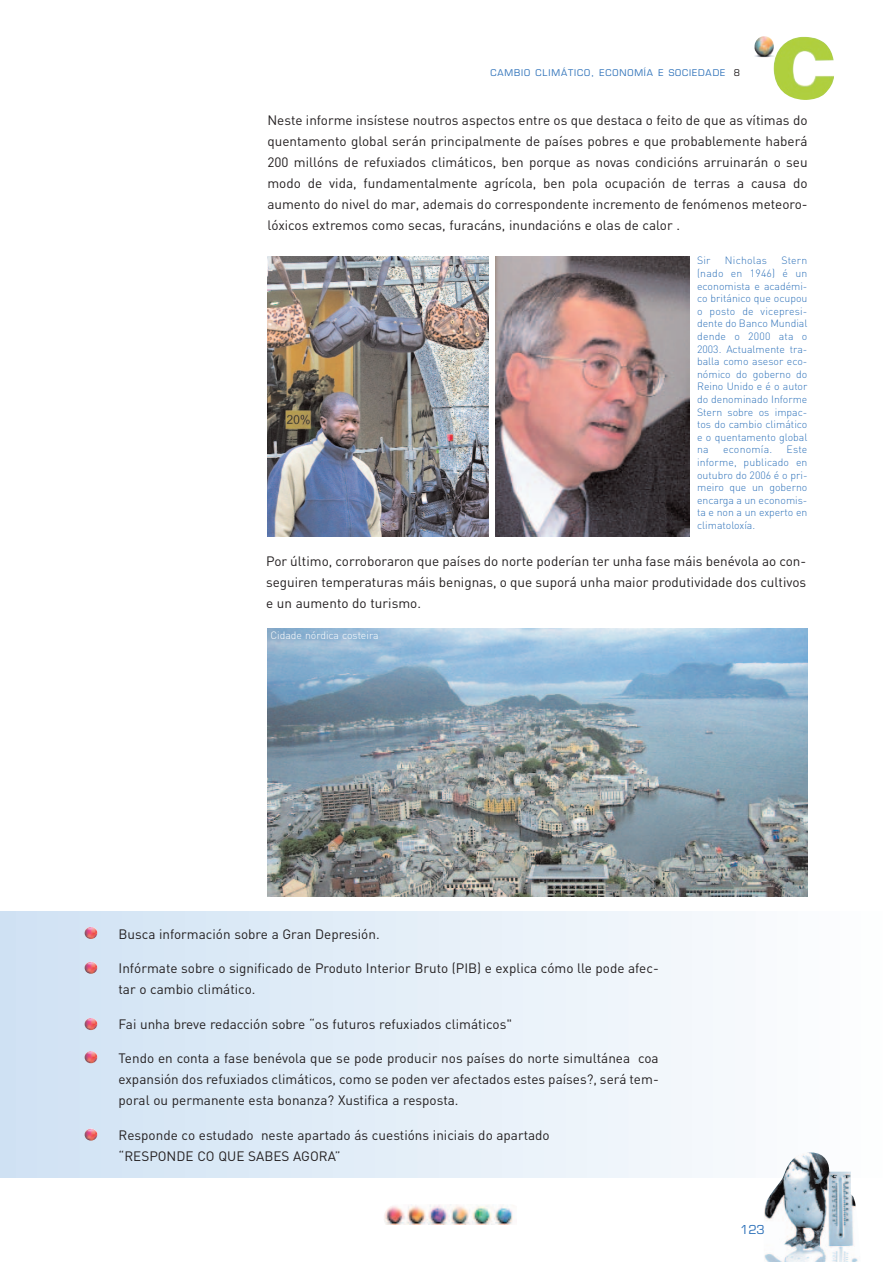
<style>
.page{position:relative;width:892px;height:1262px;background:#fff}
.page>*{position:absolute;margin:0;border:0;box-sizing:border-box;transform-origin:0 0}
.t1{font:13.5px/21px "DIN";color:#231f20;text-align:justify}
.t2{font:12px "Eurostile";color:#3073ba}
.t3{font:300 10.5px/12.6px "DIN";color:#3073ba;text-align:justify}
.t4{font:300 10.5px "DIN";color:#fff}
.t5{font:300 10.5px "DIN";letter-spacing:.02em;color:#3073ba}
.t6{font:9px "Eurostile";letter-spacing:.105em;color:#3073ba}
.s1{color:#231f20}
</style>
<div class="page">
<img style="left:0;top:36px;width:858px;height:1226px">
<p class="t6" style="left:490px;top:69px;width:251px">CAMBIO CLIMÁTICO, ECONOMÍA E SOCIEDADE <span class="s1">8</span></p>
<p class="t1" style="left:267px;top:110px;width:542px">Neste informe insístese noutros aspectos entre os que destaca o feito de que as vítimas do quentamento global serán principalmente de países pobres e que probablemente haberá 200 millóns de refuxiados climáticos, ben porque as novas condicións arruinarán o seu modo de vida, fundamentalmente agrícola, ben pola ocupación de terras a causa do aumento do nivel do mar, ademais do correspondente incremento de fenómenos meteoro&shy;lóxicos extremos como secas, furacáns, inundacións e olas de calor .</p>
<p class="t3" style="left:697px;top:254px;width:112px;text-indent:84px">Stern (nado en 1946) é un economista e académi&shy;co británico que ocupou o posto de vicepresi&shy;dente do Banco Mundial dende o 2000 ata o 2003. Actualmente tra&shy;balla como asesor eco&shy;nómico do goberno do Reino Unido e é o autor do denominado Informe Stern sobre os impac&shy;tos do cambio climático e o quentamento global na</p>
<p class="t3" style="left:697px;top:254px;width:15px">Sir</p>
<p class="t5" style="left:725px;top:255px;width:44px">Nicholas</p>
<p class="t5" style="left:723px;top:444px;width:51px">economía.</p>
<p class="t3" style="left:697px;top:443px;width:112px;text-indent:89px">Este informe, publicado en outubro do 2006 é o pri&shy;meiro que un goberno encarga a un economis&shy;ta e non a un experto en climatoloxía.</p>
<p class="t1" style="left:266px;top:551px;width:542px">Por último, corroboraron que países do norte poderían ter unha fase máis benévola ao con&shy;seguiren temperaturas máis benignas, o que suporá unha maior produtividade dos cultivos e un aumento do turismo.</p>
<p class="t4" style="left:270px;top:630px;width:110px">Cidade nórdica costeira</p>
<p class="t1" style="left:119px;top:923px;width:263px">Busca información sobre a Gran Depresión.</p>
<p class="t1" style="left:119px;top:958px;width:542px">Infórmate sobre o significado de Produto Interior Bruto (PIB) e explica cómo lle pode afec&shy;tar o cambio climático.</p>
<p class="t1" style="left:119px;top:1013px;width:395px">Fai unha breve redacción sobre “os futuros refuxiados climáticos"</p>
<p class="t1" style="left:119px;top:1048px;width:542px">Tendo en conta a fase benévola que se pode producir nos países do norte simultánea coa expansión dos refuxiados climáticos, como se poden ver afectados estes países?, será tem&shy;poral ou permanente esta bonanza? Xustifica a resposta.</p>
<p class="t1" style="left:119px;top:1124px;width:433px">Responde co estudado neste apartado ás cuestións iniciais do apartado “RESPONDE CO QUE SABES AGORA”</p>
<p class="t2" style="left:740px;top:1225px;width:26px">123</p>
</div>
